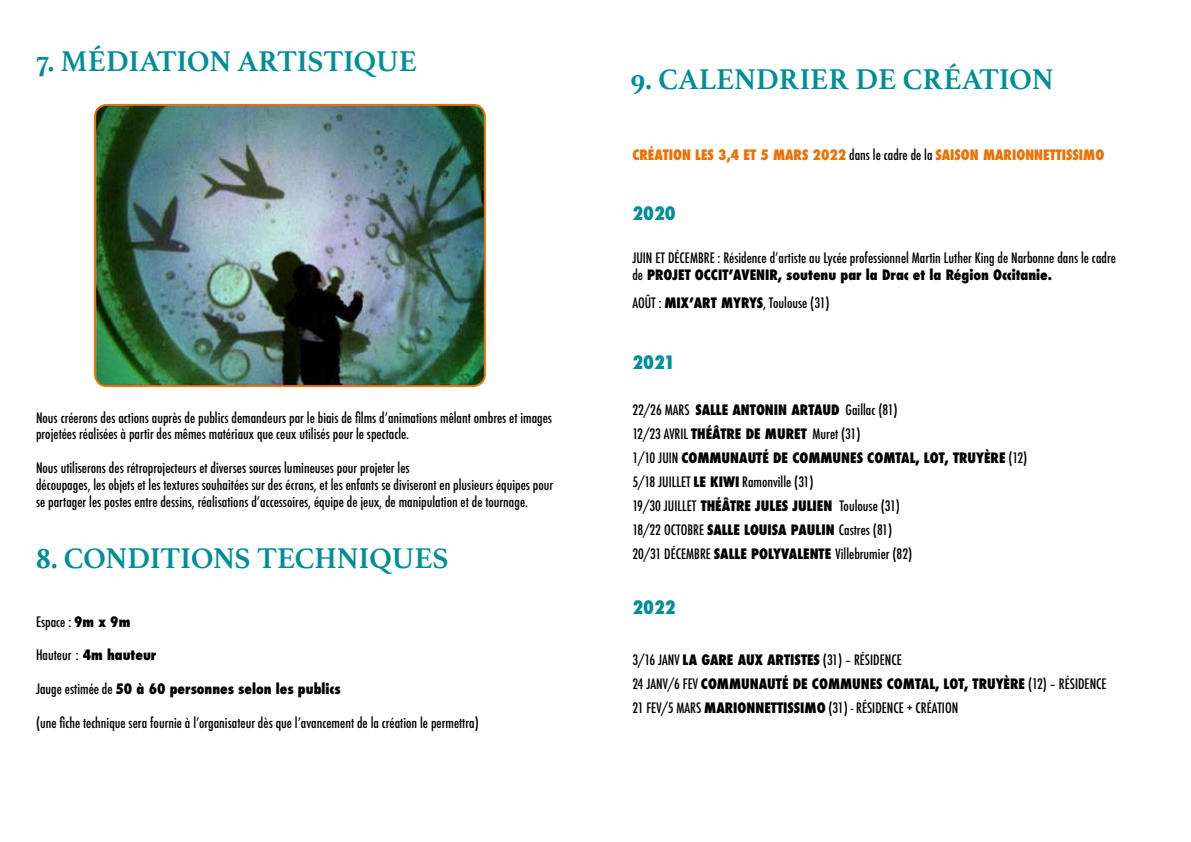
<style>
.page{position:relative;width:1191px;height:842px;background:#fff}
.page>*{position:absolute;margin:0;border:0;box-sizing:border-box;transform-origin:0 0}
.t1{font:700 30px "Athelas";color:#008e97}
.t2{font:800 condensed 18px "Futura";color:#008e97}
.t3{font:500 condensed 14px/24px "Futura";color:#000}
.t4{font:800 condensed 14px "Futura";color:#ed7004}
.t5{font:800 condensed 14px "Futura";color:#000}
.s1{font-weight:800}
.s2{font-weight:500}
.s3{font-weight:500;color:#000}
</style>
<div class="page">
<img style="left:95px;top:106px;width:389px;height:280px">
<div style="left:94px;top:104px;width:392px;height:283px;border:2px solid #ed7004;border-radius:12px"></div>
<h1 class="t1" style="left:36px;top:37px;width:382px">7. MÉDIATION ARTISTIQUE</h1>
<p class="t3" style="left:36px;top:409px;width:517px;line-height:16.8px">Nous créerons des actions auprès de publics demandeurs par le biais de films d’animations mêlant ombres et images projetées réalisées à partir des mêmes matériaux que ceux utilisés pour le spectacle.</p>
<p class="t3" style="left:36px;top:460px;width:519px;line-height:16.8px">Nous utiliserons des rétroprojecteurs et diverses sources lumineuses pour projeter les<br>découpages, les objets et les textures souhaitées sur des écrans, et les enfants se diviseront en plusieurs équipes pour se partager les postes entre dessins, réalisations d’accessoires, équipe de jeux, de manipulation et de tournage.</p>
<h1 class="t1" style="left:36px;top:534px;width:414px">8. CONDITIONS TECHNIQUES</h1>
<p class="t3" style="left:36px;top:610px;width:96px">Espace : <span class="s1">9m x 9m</span></p>
<p class="t5" style="left:36px;top:646px;width:122px"><span class="s2">Hauteur :</span> 4m hauteur</p>
<p class="t5" style="left:36px;top:679px;width:306px"><span class="s2">Jauge estimée de</span> 50 à 60 personnes selon les publics</p>
<p class="t3" style="left:36px;top:710px;width:444px">(une fiche technique sera fournie à l’organisateur dès que l’avancement de la création le permettra)</p>
<h1 class="t1" style="left:631px;top:55px;width:424px">9. CALENDRIER DE CRÉATION</h1>
<p class="t4" style="left:632px;top:146px;width:473px">CRÉATION LES 3,4 ET 5 MARS 2022 <span class="s3">dans le cadre de la</span> SAISON MARIONNETTISSIMO</p>
<p class="t2" style="left:632px;top:201px;width:45px">2020</p>
<p class="t3" style="left:632px;top:249px;width:485px;line-height:16.8px">JUIN ET DÉCEMBRE : Résidence d’artiste au Lycée professionnel Martin Luther King de Narbonne dans le cadre de <span class="s1">PROJET OCCIT’AVENIR, soutenu par la Drac et la Région Occitanie.</span></p>
<p class="t3" style="left:632px;top:291px;width:199px">AOÛT : <span class="s1">MIX’ART MYRYS</span>, Toulouse (31)</p>
<p class="t2" style="left:632px;top:350px;width:44px">2021</p>
<p class="t3" style="left:632px;top:398px;width:396px">22/26 MARS <span class="s1">SALLE ANTONIN ARTAUD</span> Gaillac (81)<br>12/23 AVRIL <span class="s1">THÉÂTRE DE MURET</span> Muret (31)<br>1/10 JUIN <span class="s1">COMMUNAUTÉ DE COMMUNES COMTAL, LOT, TRUYÈRE</span> (12)<br>5/18 JUILLET <span class="s1">LE KIWI</span> Ramonville (31)<br>19/30 JUILLET <span class="s1">THÉÂTRE JULES JULIEN</span> Toulouse (31)<br>18/22 OCTOBRE <span class="s1">SALLE LOUISA PAULIN</span> Castres (81)<br>20/31 DÉCEMBRE <span class="s1">SALLE POLYVALENTE</span> Villebrumier (82)</p>
<p class="t2" style="left:632px;top:595px;width:45px">2022</p>
<p class="t3" style="left:632px;top:647px;width:476px">3/16 JANV <span class="s1">LA GARE AUX ARTISTES</span> (31) – RÉSIDENCE<br>24 JANV/6 FEV <span class="s1">COMMUNAUTÉ DE COMMUNES COMTAL, LOT, TRUYÈRE</span> (12) – RÉSIDENCE<br>21 FEV/5 MARS <span class="s1">MARIONNETTISSIMO</span> (31) - RÉSIDENCE + CRÉATION</p>
</div>
